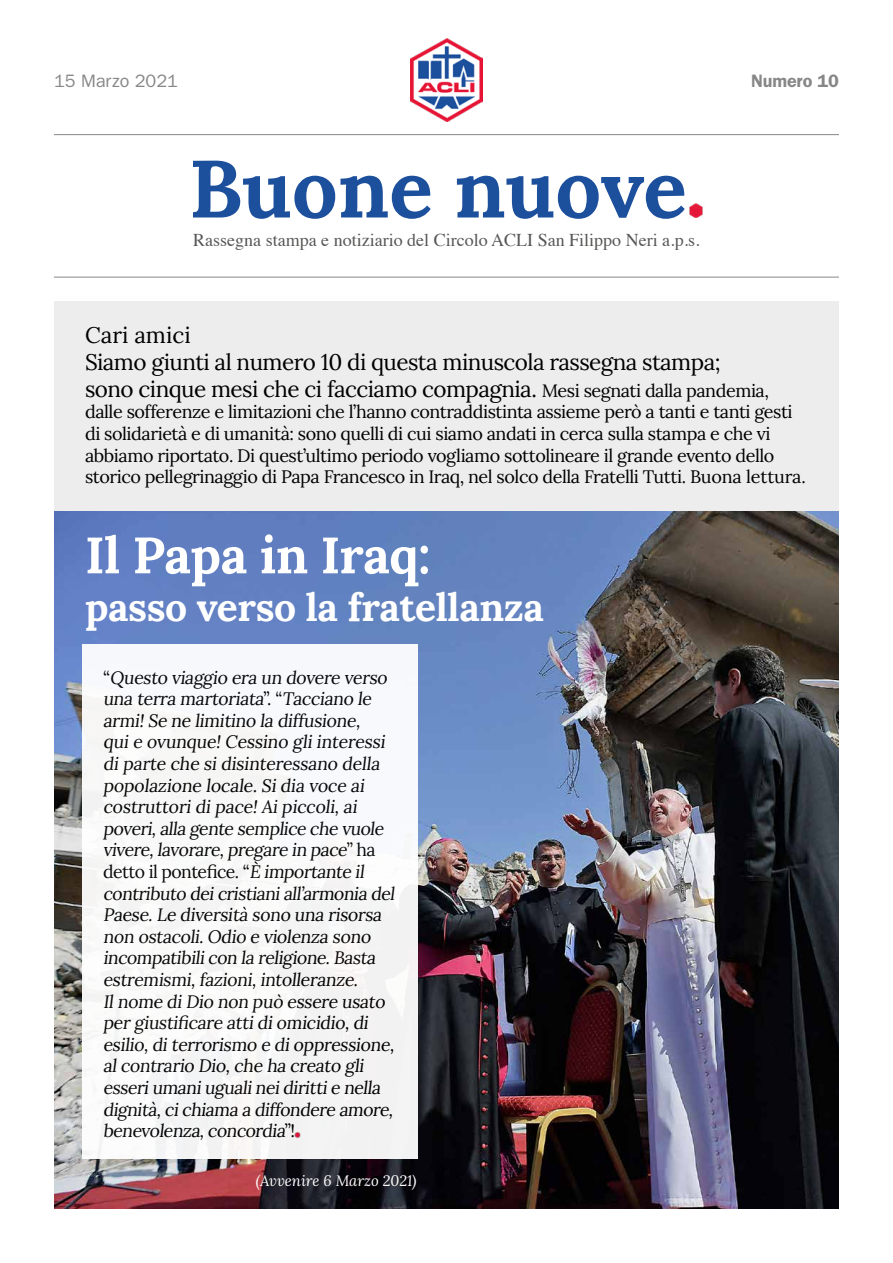
<style>
.page{position:relative;width:893px;height:1263px;background:#fff}
.page>*{position:absolute;margin:0;border:0;box-sizing:border-box;transform-origin:0 0}
.t1{font:700 81px "Lora";letter-spacing:-.005em;color:#1c4f9c}
.t2{font:700 51px "Lora";letter-spacing:-.01em;color:#fff}
.t3{font:700 39px "Lora";letter-spacing:-.01em;color:#fff}
.t4{font:22.5px/27px "Lora";letter-spacing:-.025em;color:#000}
.t5{font:18px/21.6px "Lora";letter-spacing:-.025em;color:#000}
.t6{font:18px "Times";color:#575756}
.t7{font:18px "Franklin Gothic";color:#878787}
.t8{font:600 18px "Franklin Gothic";letter-spacing:-.01em;color:#878787}
.t9{font:italic 15px "Lora";color:#fff}
.s1{font-size:18px}
</style>
<div class="page">
<img style="left:54px;top:511px;width:785px;height:698px">
<div style="left:82px;top:644px;width:335px;height:514px;background:#f7f8f9"></div>
<svg style="left:295px;top:1132px;width:6px;height:7px"></svg>
<div style="left:54px;top:302px;width:785px;height:209px;background:#ededed"></div>
<img style="left:689px;top:203px;width:15px;height:14px">
<hr style="left:54px;top:134px;width:785px;height:1px;background:#878787">
<hr style="left:54px;top:277px;width:785px;height:1px;background:#878787">
<img style="left:410px;top:39px;width:72px;height:82px">
<p class="t7" style="left:54px;top:71px;width:126px">15 Marzo 2021</p>
<p class="t8" style="left:751px;top:71px;width:89px">Numero 10</p>
<h1 class="t1" style="left:189px;top:120px;width:499px">Buone nuove</h1>
<p class="t6" style="left:193px;top:223px;width:508px">Rassegna stampa e notiziario del Circolo ACLI San Filippo Neri a.p.s.</p>
<p class="t4" style="left:85px;top:320px;width:685px">Cari amici<br>Siamo giunti al numero 10 di questa minuscola rassegna stampa; sono cinque mesi che ci facciamo compagnia. <span class="s1">Mesi segnati dalla pandemia,</span></p>
<p class="t5" style="left:85px;top:400px;width:722px">dalle sofferenze e limitazioni che l’hanno contraddistinta assieme però a tanti e tanti gesti di solidarietà e di umanità: sono quelli di cui siamo andati in cerca sulla stampa e che vi abbiamo riportato. Di quest’ultimo periodo vogliamo sottolineare il grande evento dello storico pellegrinaggio di Papa Francesco in Iraq, nel solco della Fratelli Tutti. Buona lettura.</p>
<h2 class="t2" style="left:85px;top:512px;width:347px">Il Papa in Iraq:</h2>
<h3 class="t3" style="left:85px;top:574px;width:460px">passo verso la fratellanza</h3>
<p class="t5" style="left:103px;top:665px;width:296px">“ Questo viaggio era un dovere verso una terra martoriata”. “ Tacciano le armi!Se ne limitino la diffusione,<br>qui e ovunque! Cessino gli interessi di parte che si disinteressano della popolazione locale. Si dia voce ai costruttori di pace! Ai piccoli, ai poveri,alla gente semplice che vuole vivere,lavorare,pregare in pace” h a detto il pontefice. “È importante il contributo deicristianiall’armonia del Paese.Le diversità sono una risorsa non ostacoli.Odio e violenza sono incompatibilicon la religione.Basta estremismi,fazioni,intolleranze.<br>Ilnome diDio non può essere usato per giustificare attidiomicidio,di esilio,diterrorismo e dioppressione, alcontrario Dio,che ha creato gli esseriumaniugualineidirittie nella dignità,cichiama a diffondere amore, benevolenza,concordia” !</p>
<p class="t9" style="left:256px;top:1170px;width:162px">(Avvenire 6 Marzo 2021)</p>
</div>
